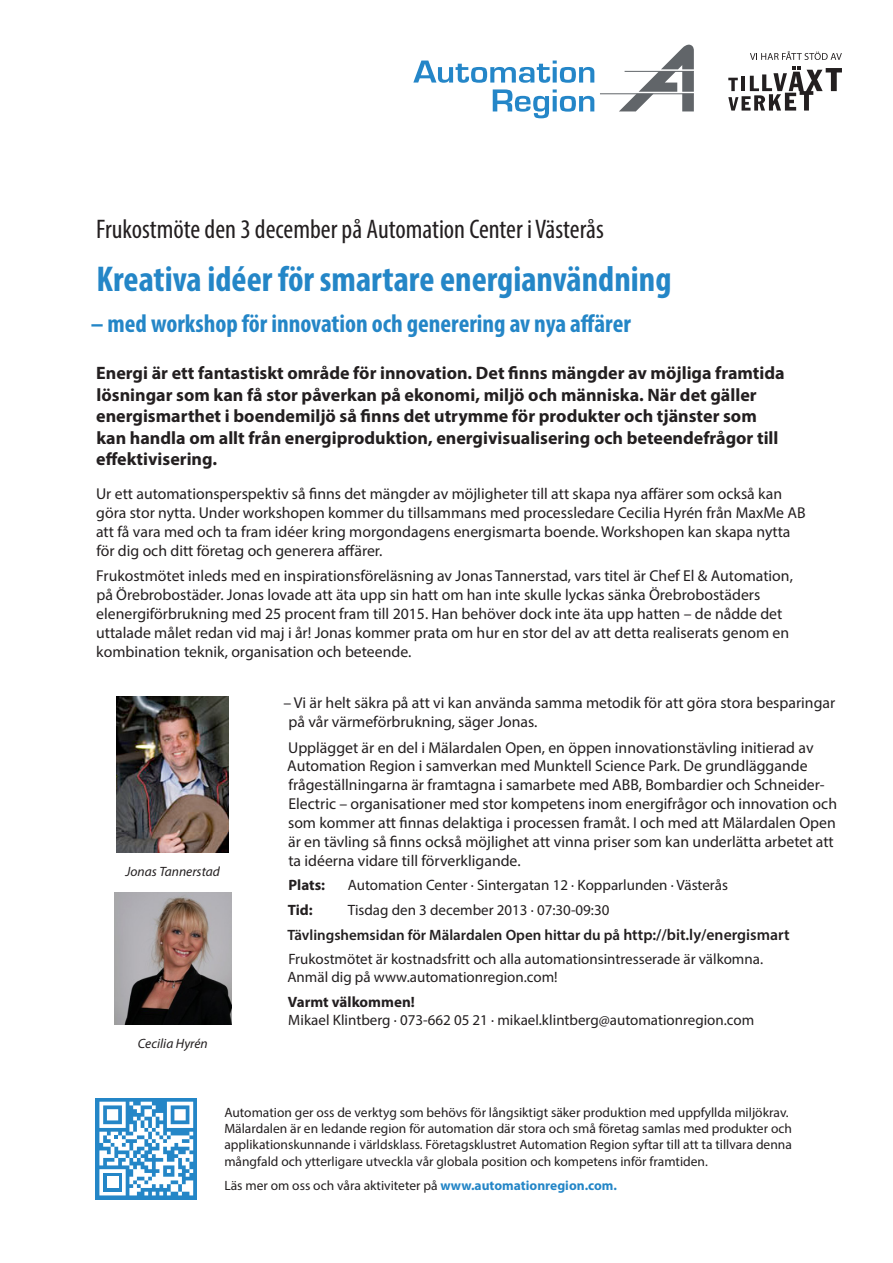
<style>
.page{position:relative;width:893px;height:1263px;background:#fff}
.page>*{position:absolute;margin:0;border:0;box-sizing:border-box;transform-origin:0 0}
.heading_3{font:700 condensed 36px "Myriad Pro";color:#2486c7}
.heading_3-2{font:condensed 27px "Myriad Pro";color:#231f20}
.heading_3-3{font:700 condensed 25.5px "Myriad Pro";color:#2486c7}
.t1{font:700 18px/21.6px "Myriad Pro";color:#231f20}
.t2{font:15.75px/18.9px "Myriad Pro";color:#231f20}
.heading_3-4{font:15px/18px "Myriad Pro";color:#231f20}
.t3{font:600 15px "Myriad Pro";color:#231f20}
.t4{font:700 15px "Myriad Pro";color:#231f20}
.t5{font:13.5px/16.2px "Myriad Pro";color:#231f20}
.t6{font:italic 13.5px "Myriad Pro";color:#231f20}
.s1{font-size:15.75px}
.s2{font-weight:700}
.s3{font-weight:700;color:#2486c7}
</style>
<div class="page">
<svg style="left:413px;top:61px;width:181px;height:22px"></svg>
<svg style="left:493px;top:89px;width:101px;height:29px"></svg>
<svg style="left:619px;top:45px;width:75px;height:66px"></svg>
<hr style="left:625px;top:71px;width:69px;height:1px;background:#616569">
<hr style="left:600px;top:94px;width:94px;height:1px;background:#616569">
<svg style="left:728px;top:66px;width:114px;height:45px"></svg>
<svg style="left:750px;top:51px;width:92px;height:9px"></svg>
<div style="left:96px;top:1098px;width:101px;height:101px;background:linear-gradient(to right,#2486c7,#2486c7)"></div>
<svg style="left:99px;top:1102px;width:94px;height:93px"></svg>
<img style="left:117px;top:696px;width:112px;height:157px">
<img style="left:115px;top:892px;width:116px;height:133px">
<p class="heading_3-2" style="left:96px;top:213px;width:509px">Frukostmöte den 3 december på Automation Center i Västerås</p>
<p class="heading_3" style="left:96px;top:257px;width:576px">Kreativa idéer för smartare energianvändning</p>
<p class="heading_3-3" style="left:91px;top:307px;width:542px">– med workshop för innovation och generering av nya affärer</p>
<p class="t1" style="left:96px;top:361px;width:690px">Energi är ett fantastiskt område för innovation. Det finns mängder av möjliga framtida lösningar som kan få stor påverkan på ekonomi, miljö och människa. När det gäller energismarthet i boendemiljö så finns det utrymme för produkter och tjänster som kan handla om allt från energiproduktion, energivisualisering och beteendefrågor till effektivisering.</p>
<p class="t2" style="left:96px;top:484px;width:711px">Ur ett automationsperspektiv så finns det mängder av möjligheter till att skapa nya affärer som också kan göra stor nytta. Under workshopen kommer du tillsammans med processledare Cecilia Hyrén från MaxMe AB att få vara med och ta fram idéer kring morgondagens energismarta boende. Workshopen kan skapa nytta för dig och ditt företag och generera affärer.</p>
<p class="t2" style="left:96px;top:566px;width:698px">Frukostmötet inleds med en inspirationsföreläsning av Jonas Tannerstad, vars titel är Chef El &amp; Automation, på Örebrobostäder. Jonas lovade att äta upp sin hatt om han inte skulle lyckas sänka Örebrobostäders elenergiförbrukning med 25 procent fram till 2015. Han behöver dock inte äta upp hatten – de nådde det uttalade målet redan vid maj i år! Jonas kommer prata om hur en stor del av att detta realiserats genom en kombination teknik, organisation och beteende.</p>
<p class="t6" style="left:126px;top:863px;width:96px">Jonas Tannerstad</p>
<p class="t6" style="left:138px;top:1035px;width:72px">Cecilia Hyrén</p>
<p class="t2" style="left:288px;top:693px;width:548px;text-indent:-5px">– Vi är helt säkra på att vi kan använda samma metodik för att göra stora besparingar på vår värmeförbrukning, säger Jonas.</p>
<p class="t2" style="left:287px;top:737px;width:551px">Upplägget är en del i Mälardalen Open, en öppen innovationstävling initierad av Automation Region i samverkan med Munktell Science Park. De grundläggande frågeställningarna är framtagna i samarbete med ABB, Bombardier och Schneider-Electric – organisationer med stor kompetens inom energifrågor och innovation och som kommer att finnas delaktiga i processen framåt. I och med att Mälardalen Open är en tävling så finns också möjlighet att vinna priser som kan underlätta arbetet att ta idéerna vidare till förverkligande.</p>
<p class="t4" style="left:289px;top:875px;width:38px">Plats:</p>
<p class="heading_3-4" style="left:348px;top:876px;width:382px">Automation Center · Sintergatan 12 · Kopparlunden · Västerås</p>
<p class="t4" style="left:288px;top:900px;width:26px">Tid:</p>
<p class="heading_3-4" style="left:348px;top:900px;width:263px">Tisdag den 3 december 2013 · 07:30-09:30</p>
<p class="t3" style="left:287px;top:925px;width:504px">Tävlingshemsidan för Mälardalen Open hittar du på <span class="s1">http://bit.ly/energismart</span></p>
<p class="heading_3-4" style="left:287px;top:950px;width:477px">Frukostmötet är kostnadsfritt och alla automationsintresserade är välkomna.<br>Anmäl dig på www.automationregion.com!</p>
<p class="heading_3-4" style="left:288px;top:992px;width:468px"><span class="s2">Varmt välkommen!<br></span>Mikael Klintberg · 073-662 05 21 · mikael.klintberg@automationregion.com</p>
<p class="t5" style="left:224px;top:1104px;width:569px">Automation ger oss de verktyg som behövs för långsiktigt säker produktion med uppfyllda miljökrav.<br>Mälardalen är en ledande region för automation där stora och små företag samlas med produkter och applikationskunnande i världsklass. Företagsklustret Automation Region syftar till att ta tillvara denna mångfald och ytterligare utveckla vår globala position och kompetens inför framtiden.</p>
<p class="t5" style="left:224px;top:1177px;width:394px">Läs mer om oss och våra aktiviteter på <span class="s3">www.automationregion.com.</span></p>
</div>
